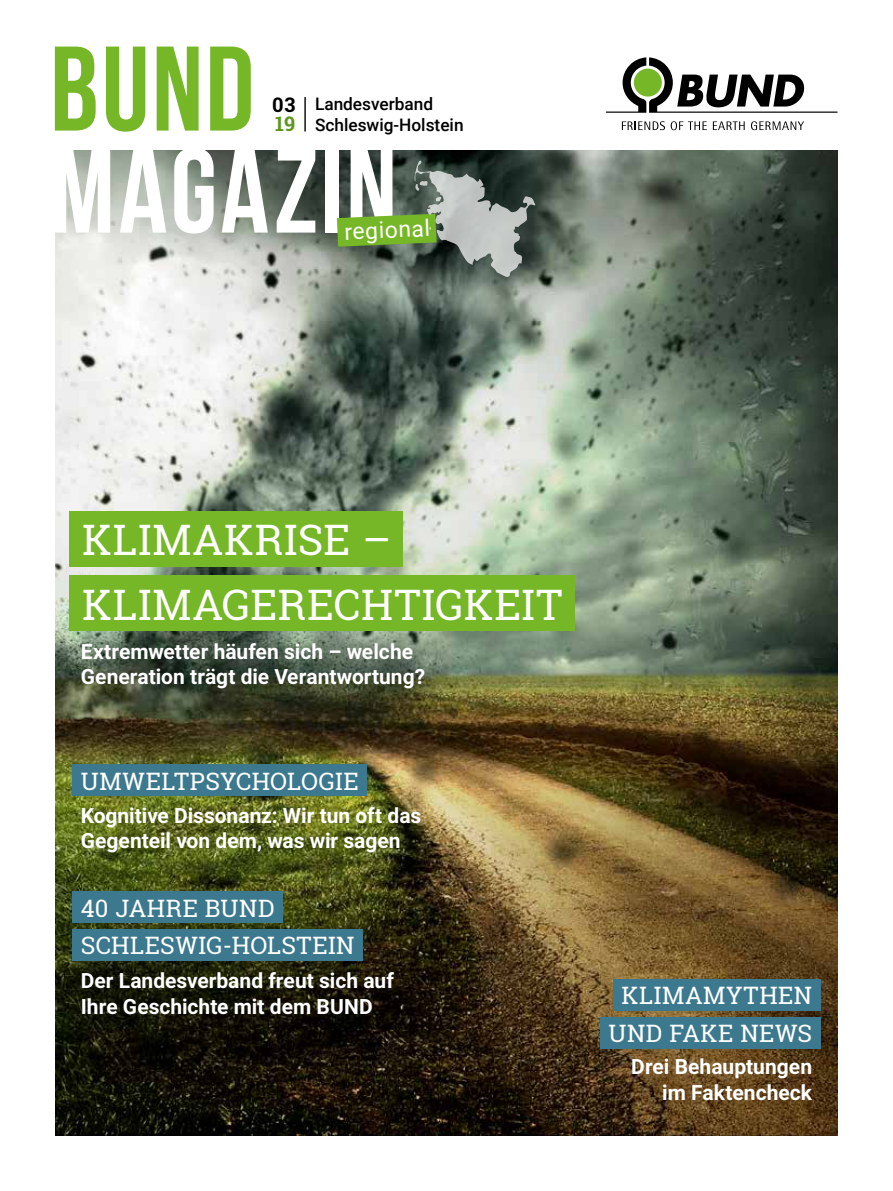
<style>
.page{position:relative;width:893px;height:1191px;background:#fff}
.page>*{position:absolute;margin:0;border:0;box-sizing:border-box;transform-origin:0 0}
.t1{font:700 120px "Bebas Neue";letter-spacing:.025em;color:#fff}
.t2{font:700 120px "Bebas Neue";color:#75b726}
.t3{font:42px/64.5px "Roboto Slab";letter-spacing:.02em;color:#fff}
.t4{font:24px/37.5px "Roboto Slab";letter-spacing:.02em;color:#fff;text-align:center}
.t5{font:22.95px "Roboto";color:#fff}
.t6{font:700 21px/25.5px "Roboto";color:#fff}
.t7{font:700 20.1px "Roboto Slab";color:#000}
.t8{font:700 20.1px "Roboto Slab";color:#5e961f}
.t9{font:500 17.25px/20.7px "Roboto";color:#000}
</style>
<div class="page">
<img style="left:55px;top:150px;width:783px;height:985px">
<div style="left:69px;top:511px;width:334px;height:55px;background:#75b726"></div>
<div style="left:69px;top:575px;width:506px;height:56px;background:#75b726"></div>
<div style="left:72px;top:764px;width:295px;height:32px;background:#3d798e"></div>
<div style="left:614px;top:979px;width:207px;height:31px;background:#3d798e"></div>
<div style="left:600px;top:1016px;width:221px;height:32px;background:#3d798e"></div>
<div style="left:72px;top:891px;width:211px;height:32px;background:#3d798e"></div>
<div style="left:72px;top:929px;width:291px;height:31px;background:#3d798e"></div>
<hr style="left:304px;top:97px;width:2px;height:34px;background:#000">
<svg style="left:606px;top:57px;width:232px;height:56px"></svg>
<svg style="left:622px;top:121px;width:43px;height:9px"></svg>
<svg style="left:671px;top:121px;width:36px;height:9px"></svg>
<svg style="left:713px;top:121px;width:32px;height:9px"></svg>
<svg style="left:751px;top:121px;width:53px;height:9px"></svg>
<svg style="left:337px;top:160px;width:198px;height:117px;background:#677862"></svg>
<h1 class="t2" style="left:50px;top:23px;width:206px">BUND</h1>
<h1 class="t1" style="left:50px;top:125px;width:349px">MAGAZIN</h1>
<p class="t9" style="left:315px;top:93px;width:150px">Landesverband<br>Schleswig-Holstein</p>
<p class="t7" style="left:272px;top:91px;width:25px">03</p>
<p class="t8" style="left:275px;top:110px;width:22px">19</p>
<p class="t5" style="left:344px;top:216px;width:87px;rotate:-3deg">regional</p>
<h2 class="t3" style="left:82px;top:507px;width:482px">KLIMAKRISE –<br>KLIMAGERECHTIGKEIT</h2>
<p class="t6" style="left:81px;top:638px;width:346px">Extremwetter häufen sich – welche<br>Generation trägt die Verantwortung?</p>
<p class="t4" style="left:81px;top:762px;width:279px">UMWELTPSYCHOLOGIE</p>
<p class="t6" style="left:81px;top:802px;width:342px">Kognitive Dissonanz: Wir tun oft das<br>Gegenteil von dem, was wir sagen</p>
<p class="t4" style="left:81px;top:888px;width:275px;text-align:left">40 JAHRE BUND<br>SCHLESWIG-HOLSTEIN</p>
<p class="t6" style="left:81px;top:967px;width:315px">Der Landesverband freut sich auf<br>Ihre Geschichte mit dem BUND</p>
<p class="t4" style="left:608px;top:976px;width:205px">KLIMAMYTHEN<br>UND FAKE NEWS</p>
<p class="t6" style="left:631px;top:1053px;width:182px;text-align:right">Drei Behauptungen im Faktencheck</p>
</div>
